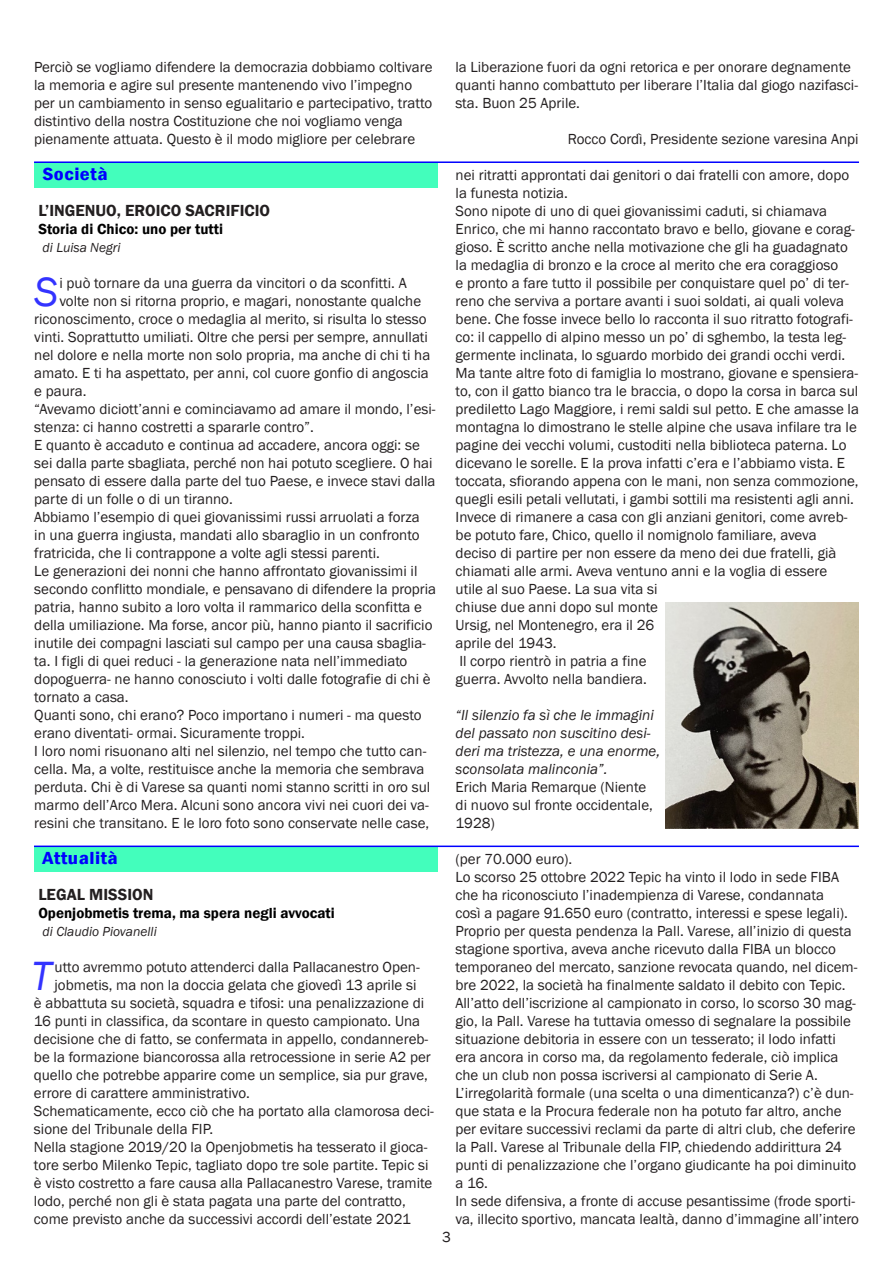
<style>
.page{position:relative;width:893px;height:1263px;background:#fff}
.page>*{position:absolute;margin:0;border:0;box-sizing:border-box;transform-origin:0 0}
.Corpo{font:italic 42px "Franklin Gothic";color:#33f}
.Normale{font:600 condensed 18px "Franklin Gothic";letter-spacing:.02em;color:#00f;scale:1.2 1}
.t1{font:600 16.5px "Franklin Gothic";color:#231f20}
.Corpo-2{font:15px/18px "Franklin Gothic";color:#231f20}
.Corpo-3{font:italic 15px/18px "Franklin Gothic";color:#231f20}
.t2{font:600 15px "Franklin Gothic";color:#000}
.t3{font:italic 13.5px "Franklin Gothic";color:#231f20}
</style>
<div class="page">
<img style="left:666px;top:602px;width:193px;height:226px">
<div style="left:34px;top:162px;width:403px;height:26px;background:#43febc"></div>
<div style="left:34px;top:846px;width:403px;height:26px;background:#43febc"></div>
<hr style="left:34px;top:161px;width:825px;height:2px;background:#00f">
<hr style="left:34px;top:845px;width:825px;height:2px;background:#00f">
<p class="Corpo-2" style="left:34px;top:58px;width:400px">Perciò se vogliamo difendere la democrazia dobbiamo coltivare la memoria e agire sul presente mantenendo vivo l’impegno per un cambiamento in senso egualitario e partecipativo, tratto distintivo della nostra Costituzione che noi vogliamo venga pienamente attuata. Questo è il modo migliore per celebrare</p>
<p class="Corpo-2" style="left:455px;top:58px;width:404px">la Liberazione fuori da ogni retorica e per onorare degnamente quanti hanno combattuto per liberare l’Italia dal giogo nazifasci&shy;sta. Buon 25 Aprile.</p>
<p class="Corpo-2" style="left:568px;top:130px;width:292px">Rocco Cordì, Presidente sezione varesina Anpi</p>
<p class="Normale" style="left:43px;top:162px;width:56px">Società</p>
<p class="t1" style="left:38px;top:200px;width:233px">L’INGENUO, EROICO SACRIFICIO</p>
<p class="t2" style="left:38px;top:220px;width:186px">Storia di Chico: uno per tutti</p>
<p class="t3" style="left:43px;top:239px;width:79px">di Luisa Negri</p>
<p class="Corpo" style="left:34px;top:266px;width:26px">S</p>
<p class="Corpo-2" style="left:59px;top:274px;width:349px">i può tornare da una guerra da vincitori o da sconfitti. A</p>
<p class="Corpo-2" style="left:59px;top:292px;width:363px">volte non si ritorna proprio, e magari, nonostante qualche</p>
<p class="Corpo-2" style="left:34px;top:310px;width:394px">riconoscimento, croce o medaglia al merito, si risulta lo stesso</p>
<p class="Corpo-2" style="left:34px;top:328px;width:395px">vinti. Soprattutto umiliati. Oltre che persi per sempre, annullati</p>
<p class="Corpo-2" style="left:34px;top:346px;width:398px">nel dolore e nella morte non solo propria, ma anche di chi ti ha</p>
<p class="Corpo-2" style="left:34px;top:364px;width:396px">amato. E ti ha aspettato, per anni, col cuore gonfio di angoscia</p>
<p class="Corpo-2" style="left:34px;top:382px;width:54px">e paura.</p>
<p class="Corpo-2" style="left:34px;top:400px;width:403px">“Avevamo diciott’anni e cominciavamo ad amare il mondo, l’esi&shy;stenza: ci hanno costretti a spararle contro”.</p>
<p class="Corpo-2" style="left:34px;top:436px;width:403px">E quanto è accaduto e continua ad accadere, ancora oggi: se sei dalla parte sbagliata, perché non hai potuto scegliere. O hai pensato di essere dalla parte del tuo Paese, e invece stavi dalla parte di un folle o di un tiranno.</p>
<p class="Corpo-2" style="left:34px;top:508px;width:387px;text-align:justify">Abbiamo l’esempio di quei giovanissimi russi arruolati a forza in una guerra ingiusta, mandati allo sbaraglio in un confronto fratricida, che li contrappone a volte agli stessi parenti.</p>
<p class="Corpo-2" style="left:34px;top:562px;width:403px">Le generazioni dei nonni che hanno affrontato giovanissimi il secondo conflitto mondiale, e pensavano di difendere la propria patria, hanno subito a loro volta il rammarico della sconfitta e della umiliazione. Ma forse, ancor più, hanno pianto il sacrificio inutile dei compagni lasciati sul campo per una causa sbaglia&shy;ta. I figli di quei reduci - la generazione nata nell’immediato dopoguerra- ne hanno conosciuto i volti dalle fotografie di chi è tornato a casa.</p>
<p class="Corpo-2" style="left:34px;top:706px;width:389px">Quanti sono, chi erano? Poco importano i numeri - ma questo erano diventati- ormai. Sicuramente troppi.</p>
<p class="Corpo-2" style="left:34px;top:742px;width:398px">I loro nomi risuonano alti nel silenzio, nel tempo che tutto can&shy;cella. Ma, a volte, restituisce anche la memoria che sembrava perduta. Chi è di Varese sa quanti nomi stanno scritti in oro sul marmo dell’Arco Mera. Alcuni sono ancora vivi nei cuori dei va&shy;resini che transitano. E le loro foto sono conservate nelle case,</p>
<p class="Normale" style="left:42px;top:846px;width:64px">Attualità</p>
<p class="t1" style="left:38px;top:884px;width:116px">LEGAL MISSION</p>
<p class="t2" style="left:38px;top:904px;width:298px">Openjobmetis trema, ma spera negli avvocati</p>
<p class="t3" style="left:43px;top:923px;width:116px">di Claudio Piovanelli</p>
<p class="Corpo" style="left:31px;top:950px;width:22px">T</p>
<p class="Corpo-2" style="left:55px;top:958px;width:367px">utto avremmo potuto attenderci dalla Pallacanestro Open-</p>
<p class="Corpo-2" style="left:55px;top:976px;width:363px">jobmetis, ma non la doccia gelata che giovedì 13 aprile si</p>
<p class="Corpo-2" style="left:34px;top:994px;width:392px">è abbattuta su società, squadra e tifosi: una penalizzazione di</p>
<p class="Corpo-2" style="left:34px;top:1012px;width:388px">16 punti in classifica, da scontare in questo campionato. Una</p>
<p class="Corpo-2" style="left:34px;top:1030px;width:396px">decisione che di fatto, se confermata in appello, condannereb-</p>
<p class="Corpo-2" style="left:34px;top:1048px;width:398px">be la formazione biancorossa alla retrocessione in serie A2 per</p>
<p class="Corpo-2" style="left:34px;top:1066px;width:395px">quello che potrebbe apparire come un semplice, sia pur grave,</p>
<p class="Corpo-2" style="left:34px;top:1084px;width:218px">errore di carattere amministrativo.</p>
<p class="Corpo-2" style="left:34px;top:1102px;width:401px">Schematicamente, ecco ciò che ha portato alla clamorosa deci&shy;sione del Tribunale della FIP.</p>
<p class="Corpo-2" style="left:34px;top:1138px;width:400px">Nella stagione 2019/20 la Openjobmetis ha tesserato il gioca&shy;tore serbo Milenko Tepic, tagliato dopo tre sole partite. Tepic si è visto costretto a fare causa alla Pallacanestro Varese, tramite lodo, perché non gli è stata pagata una parte del contratto, come previsto anche da successivi accordi dell’estate 2021</p>
<p class="Corpo-2" style="left:456px;top:166px;width:395px">nei ritratti approntati dai genitori o dai fratelli con amore, dopo la funesta notizia.</p>
<p class="Corpo-2" style="left:456px;top:202px;width:405px">Sono nipote di uno di quei giovanissimi caduti, si chiamava Enrico, che mi hanno raccontato bravo e bello, giovane e corag&shy;gioso. È scritto anche nella motivazione che gli ha guadagnato la medaglia di bronzo e la croce al merito che era coraggioso<br>e pronto a fare tutto il possibile per conquistare quel po’ di ter&shy;reno che serviva a portare avanti i suoi soldati, ai quali voleva bene. Che fosse invece bello lo racconta il suo ritratto fotografi&shy;co: il cappello di alpino messo un po’ di sghembo, la testa leg&shy;germente inclinata, lo sguardo morbido dei grandi occhi verdi.<br>Ma tante altre foto di famiglia lo mostrano, giovane e spensiera&shy;to, con il gatto bianco tra le braccia, o dopo la corsa in barca sul prediletto Lago Maggiore, i remi saldi sul petto. E che amasse la montagna lo dimostrano le stelle alpine che usava infilare tra le pagine dei vecchi volumi, custoditi nella biblioteca paterna. Lo dicevano le sorelle. E la prova infatti c’era e l’abbiamo vista. E toccata, sfiorando appena con le mani, non senza commozione, quegli esili petali vellutati, i gambi sottili ma resistenti agli anni.</p>
<p class="Corpo-2" style="left:456px;top:508px;width:393px">Invece di rimanere a casa con gli anziani genitori, come avreb&shy;be potuto fare, Chico, quello il nomignolo familiare, aveva deciso di partire per non essere da meno dei due fratelli, già chiamati alle armi. Aveva ventuno anni e la voglia di essere utile al suo Paese. La sua vita si<br>chiuse due anni dopo sul monte<br>Ursig, nel Montenegro, era il 26<br>aprile del 1943.</p>
<p class="Corpo-2" style="left:456px;top:652px;width:193px">Il corpo rientrò in patria a fine guerra. Avvolto nella bandiera.</p>
<p class="Corpo-3" style="left:456px;top:706px;width:206px">“Il silenzio fa sì che le immagini del passato non suscitino desi&shy;deri ma tristezza, e una enorme, sconsolata malinconia”.</p>
<p class="Corpo-2" style="left:456px;top:778px;width:199px">Erich Maria Remarque (Niente di nuovo sul fronte occidentale,<br>1928)</p>
<p class="Corpo-2" style="left:455px;top:850px;width:118px">(per 70.000 euro).</p>
<p class="Corpo-2" style="left:455px;top:868px;width:404px">Lo scorso 25 ottobre 2022 Tepic ha vinto il lodo in sede FIBA che ha riconosciuto l’inadempienza di Varese, condannata<br>così a pagare 91.650 euro (contratto, interessi e spese legali).<br>Proprio per questa pendenza la Pall. Varese, all’inizio di questa stagione sportiva, aveva anche ricevuto dalla FIBA un blocco temporaneo del mercato, sanzione revocata quando, nel dicem&shy;bre 2022, la società ha finalmente saldato il debito con Tepic.</p>
<p class="Corpo-2" style="left:455px;top:994px;width:402px">All’atto dell’iscrizione al campionato in corso, lo scorso 30 mag&shy;gio, la Pall. Varese ha tuttavia omesso di segnalare la possibile situazione debitoria in essere con un tesserato; il lodo infatti era ancora in corso ma, da regolamento federale, ciò implica che un club non possa iscriversi al campionato di Serie A.</p>
<p class="Corpo-2" style="left:455px;top:1084px;width:402px">L’irregolarità formale (una scelta o una dimenticanza?) c’è dun&shy;que stata e la Procura federale non ha potuto far altro, anche per evitare successivi reclami da parte di altri club, che deferire la Pall. Varese al Tribunale della FIP, chiedendo addirittura 24 punti di penalizzazione che l’organo giudicante ha poi diminuito a 16.</p>
<p class="Corpo-2" style="left:455px;top:1192px;width:405px">In sede difensiva, a fronte di accuse pesantissime (frode sporti&shy;va, illecito sportivo, mancata lealtà, danno d’immagine all’intero</p>
<p class="Corpo-2" style="left:442px;top:1228px;width:10px">3</p>
</div>
